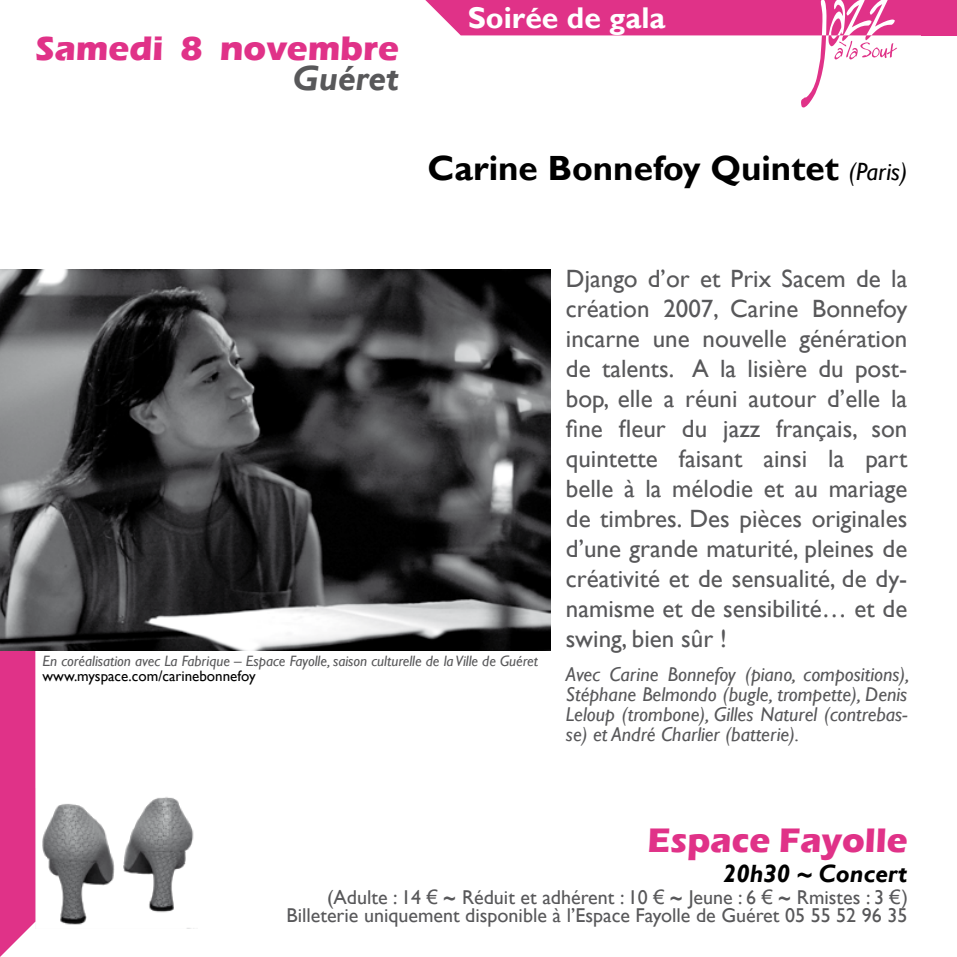
<style>
.page{position:relative;width:957px;height:957px;background:#fff}
.page>*{position:absolute;margin:0;border:0;box-sizing:border-box;transform-origin:0 0}
.t1{font:700 35px "Eras ITC";color:#e03288}
.t2{font:700 35px "Gill Sans";color:#000}
.t3{font:italic 700 35px "Gill Sans";color:#58585a}
.t4{font:700 30px "Gill Sans";color:#fff}
.t5{font:25px/30px "Gill Sans";color:#58585a;text-align:justify}
.t6{font:italic 700 25px "Gill Sans";color:#000}
.t7{font:italic 20px/20px "Gill Sans";color:#58585a;text-align:justify}
.t8{font:20px/17.5px "Gill Sans";color:#58585a;text-align:right}
.t9{font:italic 15px "Gill Sans";color:#58585a}
.t10{font:15px "Gill Sans";color:#000}
.s1{font-weight:400;font-style:italic;font-size:25px}
.s2{font-family:"Arial"}
.s3{font-weight:700;font-style:italic}
</style>
<div class="page">
<div style="left:0;top:650px;width:35px;height:307px;background:#e03288"></div>
<svg style="left:425px;top:0;width:532px;height:107px"></svg>
<div style="left:921px;top:0;width:36px;height:35px;background:#e03288"></div>
<img style="left:0;top:269px;width:550px;height:381px">
<img style="left:35px;top:788px;width:159px;height:137px">
<h1 class="t1" style="left:35px;top:28px;width:365px">Samedi 8 novembre</h1>
<h1 class="t3" style="left:293px;top:58px;width:108px">Guéret</h1>
<p class="t4" style="left:468px;top:0;width:199px">Soirée de gala</p>
<h1 class="t2" style="left:427px;top:147px;width:481px">Carine Bonnefoy Quintet <span class="s1">(Paris)</span></h1>
<p class="t9" style="left:43px;top:651px;width:497px">En coréalisation avec La Fabrique – Espace Fayolle, saison culturelle de la Ville de Guéret</p>
<p class="t10" style="left:43px;top:667px;width:215px">www.myspace.com/carinebonnefoy</p>
<p class="t5" style="left:566px;top:264px;width:343px">Django d’or et Prix Sacem de la création 2007, Carine Bonnefoy incarne une nouvelle génération de talents. A la lisière du post&shy;bop, elle a réuni autour d’elle la fine fleur du jazz français, son quintette faisant ainsi la part belle à la mélodie et au mariage de timbres. Des pièces originales d’une grande maturité, pleines de créativité et de sensualité, de dy&shy;namisme et de sensibilité… et de swing, bien sûr !</p>
<p class="t7" style="left:566px;top:664px;width:345px">Avec Carine Bonnefoy (piano, compositions), Stéphane Belmondo (bugle, trompette), Denis Leloup (trombone), Gilles Naturel (contrebas&shy;se) et André Charlier (batterie).</p>
<h1 class="t1" style="left:647px;top:820px;width:261px">Espace Fayolle</h1>
<p class="t6" style="left:723px;top:859px;width:186px">20h30 ~ Concert</p>
<p class="t8" style="left:286px;top:889px;width:622px">(Adulte : 14 <span class="s2">€</span> <span class="s3">~</span> Réduit et adhérent : 10 <span class="s2">€</span> <span class="s3">~</span> Jeune : 6 <span class="s2">€</span> <span class="s3">~</span> Rmistes : 3 <span class="s2">€)<br></span>Billeterie uniquement disponible à l’Espace Fayolle de Guéret 05 55 52 96 35</p>
</div>
